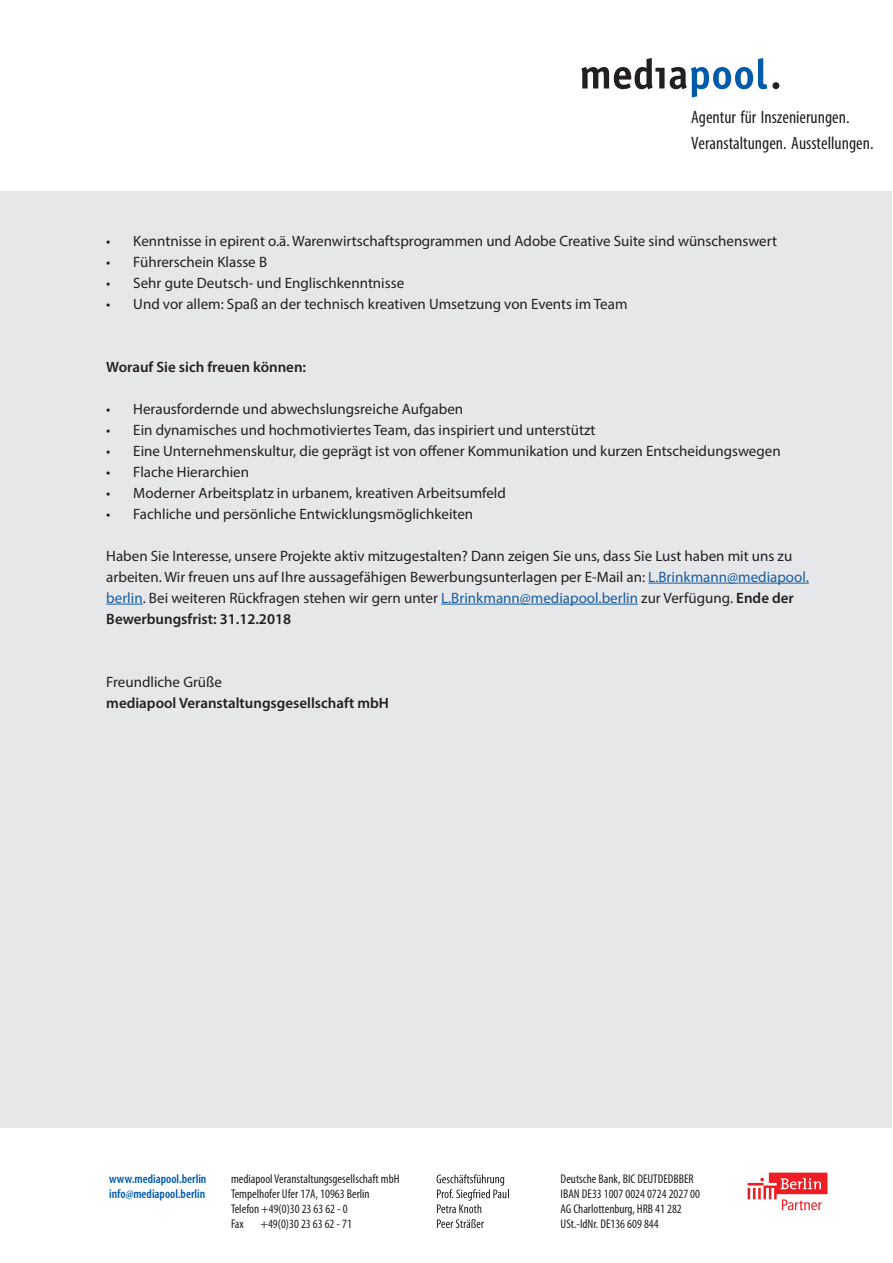
<style>
.page{position:relative;width:893px;height:1263px;background:#fff}
.page>*{position:absolute;margin:0;border:0;box-sizing:border-box;transform-origin:0 0}
.t1{font:condensed 18px/25.3px "Myriad Pro";color:#231f20}
.t2{font:15px/21px "Myriad Pro";color:#231f20}
.t3{font:600 15px "Myriad Pro";color:#231f20}
.t4{font:condensed 12.6px/14.9px "Myriad Pro";color:#231f20}
.t5{font:600 condensed 12.6px/14.9px "Myriad Pro";color:#015aaa}
.s1{color:#175d9e}
.s2{font-weight:600}
</style>
<div class="page">
<svg style="left:437px;top:1174px;width:72px;height:39px"></svg>
<svg style="left:437px;top:1219px;width:47px;height:9px"></svg>
<svg style="left:748px;top:1172px;width:79px;height:38px"></svg>
<div style="left:1px;top:191px;width:891px;height:937px;background:#e6e7e9"></div>
<hr style="left:648px;top:583px;width:161px;height:1px;background:#175d9e">
<hr style="left:106px;top:604px;width:37px;height:1px;background:#175d9e">
<hr style="left:441px;top:604px;width:197px;height:1px;background:#175d9e">
<svg style="left:581px;top:58px;width:186px;height:39px"></svg>
<div style="left:772px;top:82px;width:7px;height:7px;background:#231f20;border-radius:50%"></div>
<p class="t1" style="left:691px;top:104px;width:184px">Agentur für Inszenierungen.<br>Veranstaltungen. Ausstellungen.</p>
<p class="t4" style="left:702px;top:117px;width:130px">Veranstaltungen. Ausstellungen.</p>
<p class="t2" style="left:106px;top:230px;width:672px">• Kenntnisse in epirent o.ä. Warenwirtschaftsprogrammen und Adobe Creative Suite sind wünschenswert</p>
<p class="t2" style="left:106px;top:251px;width:162px">• Führerschein Klasse B</p>
<p class="t2" style="left:106px;top:272px;width:299px">• Sehr gute Deutsch- und Englischkenntnisse</p>
<p class="t2" style="left:106px;top:293px;width:523px">• Und vor allem: Spaß an der technisch kreativen Umsetzung von Events im Team</p>
<p class="t3" style="left:106px;top:357px;width:201px">Worauf Sie sich freuen können:</p>
<p class="t2" style="left:106px;top:398px;width:358px">• Herausfordernde und abwechslungsreiche Aufgaben</p>
<p class="t2" style="left:106px;top:419px;width:491px">• Ein dynamisches und hochmotiviertes Team, das inspiriert und unterstützt</p>
<p class="t2" style="left:106px;top:440px;width:676px">• Eine Unternehmenskultur, die geprägt ist von offener Kommunikation und kurzen Entscheidungswegen</p>
<p class="t2" style="left:106px;top:461px;width:144px">• Flache Hierarchien</p>
<p class="t2" style="left:106px;top:482px;width:401px">• Moderner Arbeitsplatz in urbanem, kreativen Arbeitsumfeld</p>
<p class="t2" style="left:106px;top:503px;width:368px">• Fachliche und persönliche Entwicklungsmöglichkeiten</p>
<p class="t2" style="left:106px;top:545px;width:704px">Haben Sie Interesse, unsere Projekte aktiv mitzugestalten? Dann zeigen Sie uns, dass Sie Lust haben mit uns zu arbeiten. Wir freuen uns auf Ihre aussagefähigen Bewerbungsunterlagen per E-Mail an: <span class="s1">L.Brinkmann@mediapool. berlin</span>. Bei weiteren Rückfragen stehen wir gern unter <span class="s1">L.Brinkmann@mediapool.berlin</span> zur Verfügung. <span class="s2">Ende der Bewerbungsfrist: 31.12.2018</span></p>
<p class="t2" style="left:106px;top:671px;width:117px">Freundliche Grüße</p>
<p class="t3" style="left:106px;top:693px;width:284px">mediapool Veranstaltungsgesellschaft mbH</p>
<p class="t5" style="left:109px;top:1171px;width:99px">www.mediapool.berlin info@mediapool.berlin</p>
<p class="t4" style="left:231px;top:1172px;width:170px">mediapool Veranstaltungsgesellschaft mbH<br>Tempelhofer Ufer 17A, 10963 Berlin<br>Telefon +49(0)30 23 63 62 - 0<br>Fax</p>
<p class="t4" style="left:261px;top:1216px;width:93px">+49(0)30 23 63 62 - 71</p>
<p class="t4" style="left:561px;top:1172px;width:141px">Deutsche Bank, BIC DEUTDEDBBER<br>IBAN DE33 1007 0024 0724 2027 00<br>AG Charlottenburg, HRB 41 282<br>USt.-IdNr. DE136 609 844</p>
</div>
